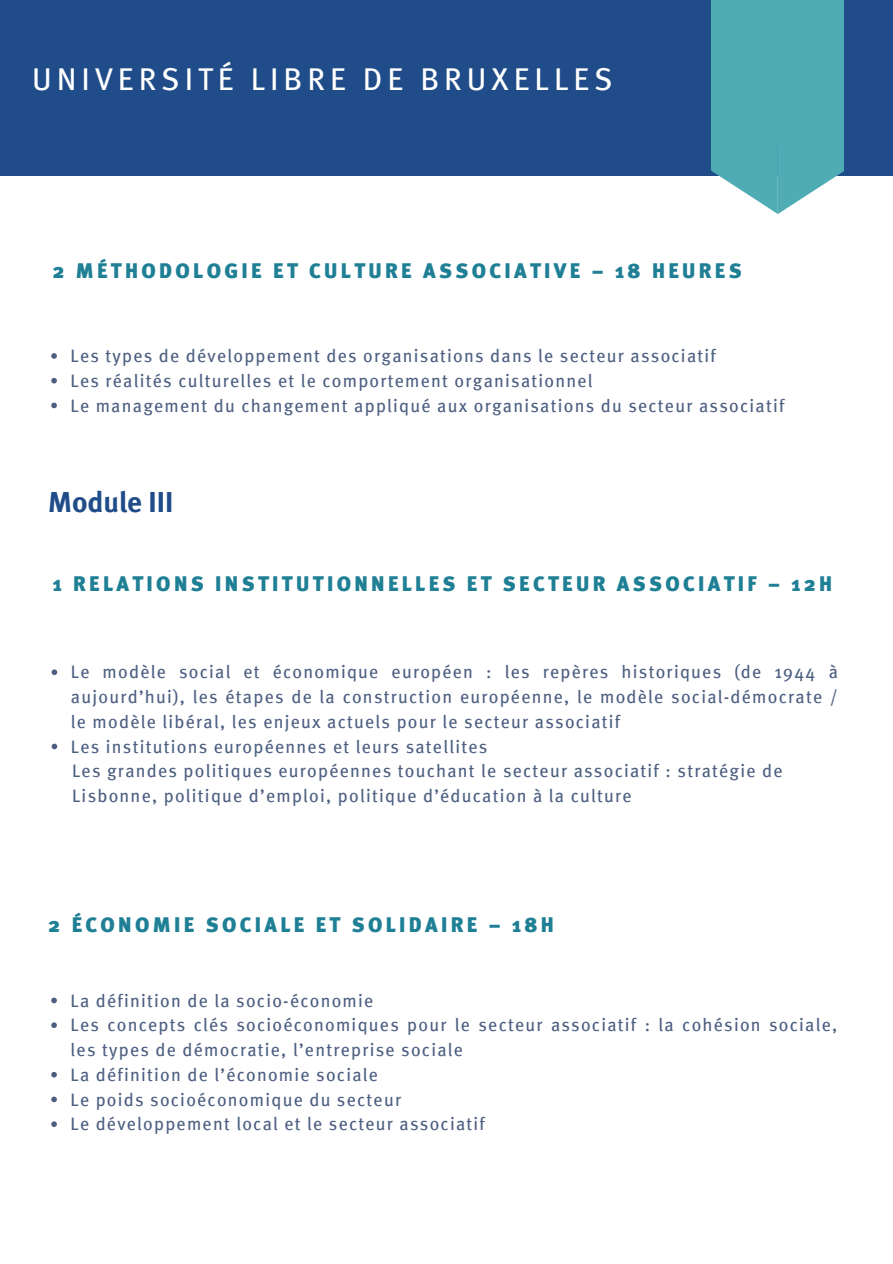
<style>
.page{position:relative;width:893px;height:1264px;background:#fff}
.page>*{position:absolute;margin:0;border:0;box-sizing:border-box;transform-origin:0 0}
.t1{font:31.5px "Meta";letter-spacing:.16em;color:#fff}
.t2{font:700 29.1px "Meta";color:#204d89}
.t3{font:900 21px "Meta";letter-spacing:.16em;color:#1f7f95}
.t4{font:18px/24.8px "Meta";letter-spacing:.07em;color:#4d5f81}
</style>
<div class="page">
<div style="left:0;top:0;width:892px;height:175px;background:#204d89"></div>
<div style="left:711px;top:0;width:132px;height:144px;background:#50acb4"></div>
<svg style="left:711px;top:144px;width:132px;height:70px"></svg>
<svg style="left:51px;top:353px;width:6px;height:6px"></svg>
<svg style="left:51px;top:378px;width:6px;height:5px"></svg>
<svg style="left:51px;top:402px;width:6px;height:6px"></svg>
<svg style="left:52px;top:669px;width:5px;height:6px"></svg>
<svg style="left:52px;top:743px;width:5px;height:6px"></svg>
<svg style="left:51px;top:997px;width:6px;height:6px"></svg>
<svg style="left:51px;top:1022px;width:6px;height:6px"></svg>
<svg style="left:51px;top:1071px;width:6px;height:6px"></svg>
<svg style="left:51px;top:1096px;width:6px;height:6px"></svg>
<svg style="left:51px;top:1121px;width:6px;height:5px"></svg>
<h1 class="t1" style="left:32px;top:61px;width:582px">UNIVERSITÉ LIBRE DE BRUXELLES</h1>
<p class="t3" style="left:52px;top:258px;width:690px">2 MÉTHODOLOGIE ET CULTURE ASSOCIATIVE – 18 HEURES</p>
<p class="t4" style="left:71px;top:343px;width:715px">Les types de développement des organisations dans le secteur associatif<br>Les réalités culturelles et le comportement organisationnel<br>Le management du changement appliqué aux organisations du secteur associatif</p>
<h2 class="t2" style="left:48px;top:484px;width:127px">Module III</h2>
<p class="t3" style="left:53px;top:571px;width:781px">1 RELATIONS INSTITUTIONNELLES ET SECTEUR ASSOCIATIF – 12H</p>
<p class="t4" style="left:71px;top:659px;width:768px">Le modèle social et économique européen : les repères historiques (de 1944 à aujourd’hui), les étapes de la construction européenne, le modèle social-démocrate / le modèle libéral, les enjeux actuels pour le secteur associatif<br>Les institutions européennes et leurs satellites<br>Les grandes politiques européennes touchant le secteur associatif : stratégie de Lisbonne, politique d’emploi, politique d’éducation à la culture</p>
<p class="t3" style="left:48px;top:912px;width:507px">2 ÉCONOMIE SOCIALE ET SOLIDAIRE – 18H</p>
<p class="t4" style="left:71px;top:987px;width:768px">La définition de la socio-économie<br>Les concepts clés socioéconomiques pour le secteur associatif : la cohésion sociale, les types de démocratie, l’entreprise sociale<br>La définition de l’économie sociale<br>Le poids socioéconomique du secteur<br>Le développement local et le secteur associatif</p>
</div>
